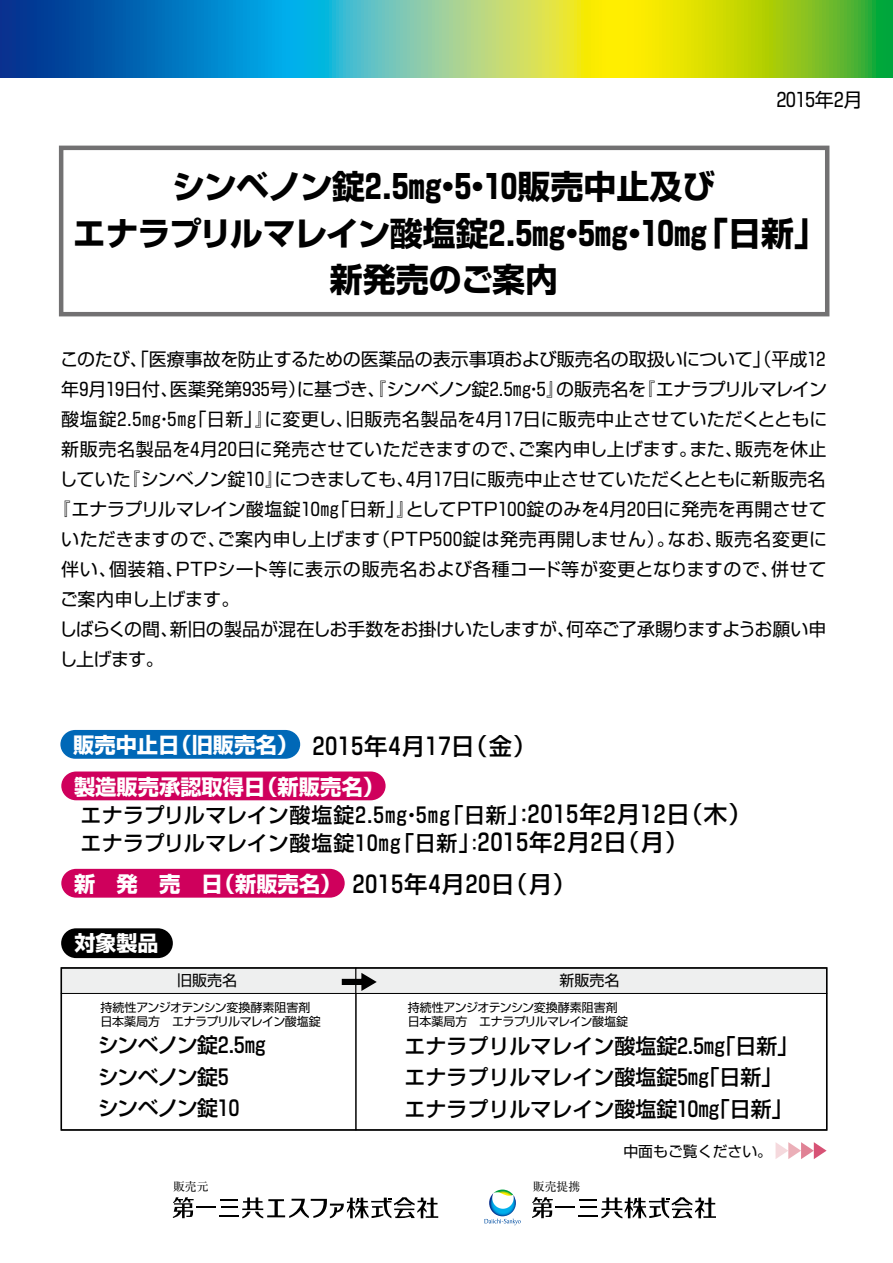
<style>
.page{position:relative;width:893px;height:1263px;background:#fff}
.page>*{position:absolute;margin:0;border:0;box-sizing:border-box;transform-origin:0 0}
.t1{font:33px "Shin Go Pro Bold 90 pv RKSJ H";letter-spacing:-.03em;color:#000}
.t2{font:33px/46.5px "Shin Go Pro Bold 90 pv RKSJ H";color:#000}
.t3{font:33px "Shin Go Pro Bold 90 pv RKSJ H";letter-spacing:-.025em;color:#000}
.t4{font:23.4px "Shin Go Pro Medium 90 pv RKSJ H";color:#000}
.t5{font:21.3px "Shin Go Pro Bold 90 pv RKSJ H";color:#fff}
.t6{font:21px/31.5px "Shin Go Pro Medium 90 pv RKSJ H";color:#000}
.t7{font:21px/31.5px "Shin Go Pro Medium 90 pv RKSJ H";letter-spacing:-.04em;color:#000}
.t8{font:21px "Shin Go Pro Bold 90 pv RKSJ H";color:#fff}
.t9{font:19.2px "Shin Go Pro Regular 90 pv RKSJ H";color:#000}
.t10{font:18px/30px "Shin Go Pro Regular 90 pv RKSJ H";color:#000}
.t11{font:18px "Shin Go Pro Regular 90 pv RKSJ H";letter-spacing:.02em;color:#000}
.t12{font:18px "Shin Go Pro Regular 90 pv RKSJ H";letter-spacing:-.025em;color:#000}
.t13{font:18px "Shin Go Pro Regular 90 pv RKSJ H";letter-spacing:.05em;color:#000}
.t14{font:18px "Shin Go Pro Regular 90 pv RKSJ H";letter-spacing:-.035em;color:#000}
.t15{font:18px/30px "Shin Go Pro Regular 90 pv RKSJ H";letter-spacing:-.07em;color:#000}
.t16{font:15px "Shin Go Pro Regular 90 pv RKSJ H";color:#000}
.t17{font:14.85px "Shin Go Pro Regular 90 pv RKSJ H";color:#000}
.t18{font:12px/14.4px "Shin Go Pro Regular 90 pv RKSJ H";letter-spacing:-.03em;color:#000}
.t19{font:11.85px "Ryumin Pro Regular 90 pv RKSJ H";color:#000}
.s1{font-size:21px}
.s2{font-size:18px}
</style>
<div class="page">
<div style="left:61px;top:928px;width:112px;height:30px;background:#000;border-radius:15px"></div>
<svg style="left:775px;top:1142px;width:52px;height:17px"></svg>
<hr style="left:196px;top:1206px;width:20px;height:2px;background:#000">
<hr style="left:219px;top:1215px;width:20px;height:2px;background:#000">
<svg style="left:173px;top:1197px;width:21px;height:21px"></svg>
<svg style="left:220px;top:1197px;width:218px;height:21px"></svg>
<svg style="left:532px;top:1197px;width:184px;height:21px"></svg>
<svg style="left:484px;top:1189px;width:37px;height:36px"></svg>
<svg style="left:0;top:0;width:893px;height:77px;background:#6aaf73"></svg>
<div style="left:59px;top:146px;width:770px;height:170px;border:4px solid #727172"></div>
<svg style="left:64px;top:970px;width:293px;height:158px"></svg>
<div style="left:356px;top:967px;width:471px;height:27px;background:#eeefef;border:1px solid #000"></div>
<svg style="left:340px;top:970px;width:41px;height:23px"></svg>
<div style="left:61px;top:967px;width:766px;height:164px;border:2px solid #000"></div>
<div style="left:61px;top:771px;width:325px;height:29px;background:#cf005c"></div>
<div style="left:61px;top:869px;width:284px;height:29px;background:#cf005c"></div>
<div style="left:60px;top:730px;width:240px;height:29px;background:#0068b7"></div>
<h1 class="t2" style="left:484px;top:160px;width:233px">10販売中止及び</h1>
<h1 class="t3" style="left:172px;top:161px;width:324px">シンベノン錠2.5mg ・5</h1>
<h1 class="t2" style="left:432px;top:160px;width:34px">・</h1>
<p class="t9" style="left:777px;top:84px;width:88px">2015年月2</p>
<h1 class="t1" style="left:73px;top:207px;width:636px">エナラプリルマレイン酸塩錠2.5mg 5mg 10mg</h1>
<h1 class="t2" style="left:330px;top:207px;width:260px;text-indent:226px">・新発売のご案内</h1>
<h1 class="t2" style="left:618px;top:207px;width:34px">・</h1>
<h1 class="t2" style="left:695px;top:207px;width:133px">「日新「</h1>
<p class="t10" style="left:60px;top:342px;width:768px;text-align:right">このたび、「医療事故を防止するための医薬品の表示事項および販売名の取扱いについて」（平成12『エナラプリルマレイン</p>
<p class="t12" style="left:297px;top:374px;width:269px">に基づき、『シンベノン錠2.5mg 』5</p>
<p class="t10" style="left:170px;top:372px;width:138px">医薬発第935号）</p>
<p class="t10" style="left:556px;top:372px;width:92px">の販売名を</p>
<p class="t10" style="left:61px;top:372px;width:119px">年月9 19日付、</p>
<p class="t10" style="left:525px;top:372px;width:19px">・</p>
<p class="t10" style="left:188px;top:402px;width:86px">「日新」』</p>
<p class="t11" style="left:346px;top:404px;width:483px">旧販売名製品を月4 17日に販売中止させていただくとともに</p>
<p class="t10" style="left:61px;top:402px;width:136px">酸塩錠2.5mg 5mg</p>
<p class="t10" style="left:265px;top:402px;width:91px">に変更し、</p>
<p class="t10" style="left:155px;top:402px;width:19px">・</p>
<p class="t10" style="left:518px;top:432px;width:181px">ご案内申し上げます。</p>
<p class="t10" style="left:275px;top:432px;width:552px;text-indent:-213px">新販売名製品を月4 20日に発売させていただきますので、<br>につきましても 月4 、 17日に販売中止させていただくとともに新販売名</p>
<p class="t10" style="left:735px;top:432px;width:93px">販売を休止</p>
<p class="t10" style="left:689px;top:432px;width:55px">また、</p>
<p class="t12" style="left:122px;top:464px;width:163px">『シンベノン錠10』</p>
<p class="t10" style="left:59px;top:462px;width:73px">していた</p>
<p class="t10" style="left:52px;top:492px;width:364px">『エナラプリルマレイン酸塩錠10 「m g 日新」』</p>
<p class="t11" style="left:406px;top:494px;width:422px">としてPTP100錠のみを月4 20日に発売を再開させて</p>
<p class="t10" style="left:217px;top:522px;width:165px">ご案内申し上げます</p>
<p class="t13" style="left:372px;top:524px;width:304px">（PTP500錠は発売再開しません）。</p>
<p class="t10" style="left:715px;top:522px;width:113px">販売名変更に</p>
<p class="t10" style="left:61px;top:522px;width:166px">いただきますので、</p>
<p class="t10" style="left:668px;top:522px;width:57px">なお、</p>
<p class="t10" style="left:176px;top:552px;width:604px">PTPシート等に表示の販売名および各種コード等が変更となりますので、</p>
<p class="t10" style="left:771px;top:552px;width:57px">併せて</p>
<p class="t10" style="left:60px;top:552px;width:181px">伴い、<br>ご案内申し上げます。</p>
<p class="t10" style="left:109px;top:552px;width:76px">個装箱、</p>
<p class="t15" style="left:59px;top:612px;width:121px">しばらくの間、し上げます。</p>
<p class="t10" style="left:170px;top:612px;width:407px">新旧の製品が混在しお手数をお掛けいたしますが、</p>
<p class="t14" style="left:567px;top:614px;width:261px">何卒ご了承賜りますようお願い申</p>
<p class="t5" style="left:170px;top:728px;width:129px">（旧販売名）</p>
<p class="t5" style="left:73px;top:728px;width:108px">販売中止日</p>
<p class="t4" style="left:313px;top:727px;width:225px">2015年 月4 17 （日 金(</p>
<p class="t5" style="left:256px;top:770px;width:129px">（新販売名(</p>
<p class="t5" style="left:74px;top:770px;width:193px">製造販売承認取得日</p>
<p class="t4" style="left:514px;top:795px;width:240px"><span class="s1">：</span>2015年月2 12 （日 木(</p>
<p class="t6" style="left:81px;top:797px;width:371px">エナラプリルマレイン酸塩錠2.5mg 5mg</p>
<p class="t6" style="left:442px;top:797px;width:88px">「日新」</p>
<p class="t6" style="left:401px;top:797px;width:22px">・</p>
<p class="t4" style="left:466px;top:823px;width:224px"><span class="s2">：</span>20 1 5年 月2 （日2 月 (</p>
<p class="t6" style="left:81px;top:825px;width:322px">エナラプリルマレイン酸塩錠10mg</p>
<p class="t4" style="left:353px;top:865px;width:225px">2015年月4 20 （日 月(</p>
<p class="t6" style="left:393px;top:825px;width:88px">「日新」</p>
<p class="t5" style="left:74px;top:867px;width:269px">新　発　売　（日新販売名(</p>
<p class="t8" style="left:75px;top:927px;width:85px">対象製品</p>
<p class="t16" style="left:177px;top:968px;width:61px">旧販売名</p>
<p class="t16" style="left:559px;top:968px;width:61px">新販売名</p>
<p class="t18" style="left:100px;top:998px;width:222px">持続性アンジオテンシン変換酵素阻害剤日本薬局方　エナラプリルマレイン酸塩錠</p>
<p class="t7" style="left:98px;top:1027px;width:170px">シンベノン錠2.5mgシンベノン錠5<br>シンベノン錠10</p>
<p class="t6" style="left:404px;top:1027px;width:395px">エナラプリルマレイン酸塩錠2.5 「m g 日新「エナラプリルマレイン酸塩錠5 「m g 日新「エナラプリルマレイン酸塩錠10 「m g 日新「</p>
<p class="t18" style="left:408px;top:998px;width:222px">持続性アンジオテンシン変換酵素阻害剤日本薬局方　エナラプリルマレイン酸塩錠</p>
<p class="t19" style="left:173px;top:1177px;width:37px">販売元</p>
<p class="t19" style="left:533px;top:1177px;width:49px">販売提携</p>
<p class="t17" style="left:623px;top:1139px;width:150px">中面もご覧ください。</p>
</div>
